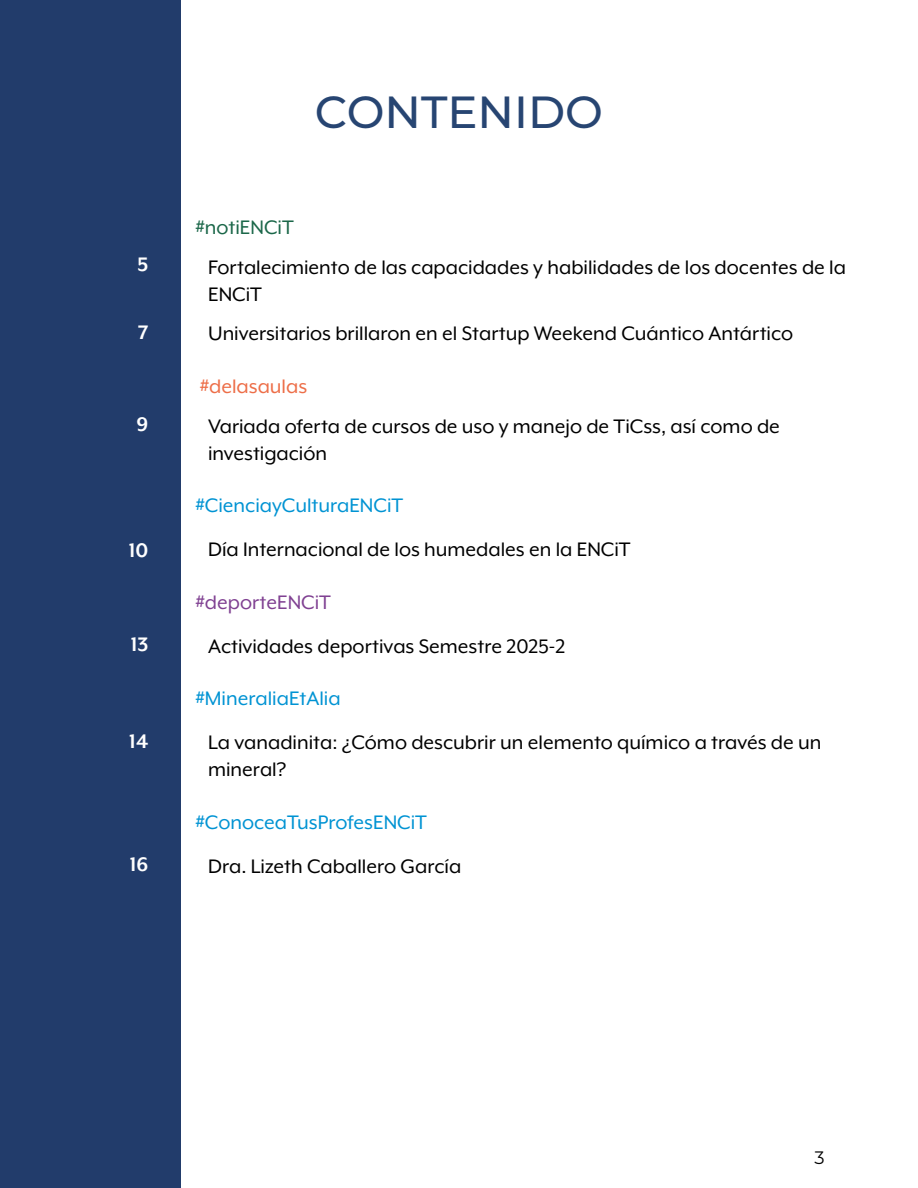
<style>
.page{position:relative;width:918px;height:1188px;background:#fff}
.page>*{position:absolute;margin:0;border:0;box-sizing:border-box;transform-origin:0 0}
.t1{font:500 45px "Montserrat";color:#274572}
.t2{font:22.5px/27px "Mr Eaves XL Mod OT";color:#000}
.t3{font:22.5px "Mr Eaves XL Mod OT";color:#0093d3}
.t4{font:22.5px "Mr Eaves XL Mod OT";color:#804192}
.t5{font:22.5px "Mr Eaves XL Mod OT";color:#ed6e48}
.t6{font:700 22.5px "Mr Eaves XL Mod OT";color:#fff}
.t7{font:22.5px "Mr Eaves XL Mod OT";color:#1b6749}
.t8{font:18px "Montserrat";color:#000}
</style>
<div class="page">
<div style="left:0;top:0;width:180px;height:1187px;background:#223c6b"></div>
<p class="t6" style="left:138px;top:252px;width:12px">5</p>
<p class="t6" style="left:138px;top:320px;width:12px">7</p>
<p class="t6" style="left:137px;top:412px;width:13px">9</p>
<p class="t6" style="left:129px;top:538px;width:21px">10</p>
<p class="t6" style="left:131px;top:631px;width:19px">13</p>
<p class="t6" style="left:129px;top:729px;width:21px">14</p>
<p class="t6" style="left:130px;top:852px;width:20px">16</p>
<h1 class="t1" style="left:315px;top:81px;width:290px">CONTENIDO</h1>
<p class="t7" style="left:195px;top:215px;width:100px">#notiENCiT</p>
<p class="t2" style="left:208px;top:253px;width:639px">Fortalecimiento de las capacidades y habilidades de los docentes de la<br>ENCiT</p>
<p class="t2" style="left:208px;top:320px;width:587px">Universitarios brillaron en el Startup Weekend Cuántico Antártico</p>
<p class="t5" style="left:200px;top:374px;width:109px">#delasaulas</p>
<p class="t2" style="left:208px;top:412px;width:573px">Variada oferta de cursos de uso y manejo de TiCss, así como de investigación</p>
<p class="t3" style="left:195px;top:493px;width:209px">#CienciayCulturaENCiT</p>
<p class="t2" style="left:208px;top:536px;width:424px">Día Internacional de los humedales en la ENCiT</p>
<p class="t4" style="left:195px;top:590px;width:137px">#deporteENCiT</p>
<p class="t2" style="left:208px;top:632px;width:359px">Actividades deportivas Semestre 2025-2</p>
<p class="t3" style="left:195px;top:686px;width:147px">#MineraliaEtAlia</p>
<p class="t2" style="left:208px;top:729px;width:615px">La vanadinita: ¿Cómo descubrir un elemento químico a través de un mineral?</p>
<p class="t3" style="left:195px;top:810px;width:233px">#ConoceaTusProfesENCiT</p>
<p class="t2" style="left:208px;top:852px;width:255px">Dra. Lizeth Caballero García</p>
<p class="t8" style="left:815px;top:1146px;width:12px">3</p>
</div>
